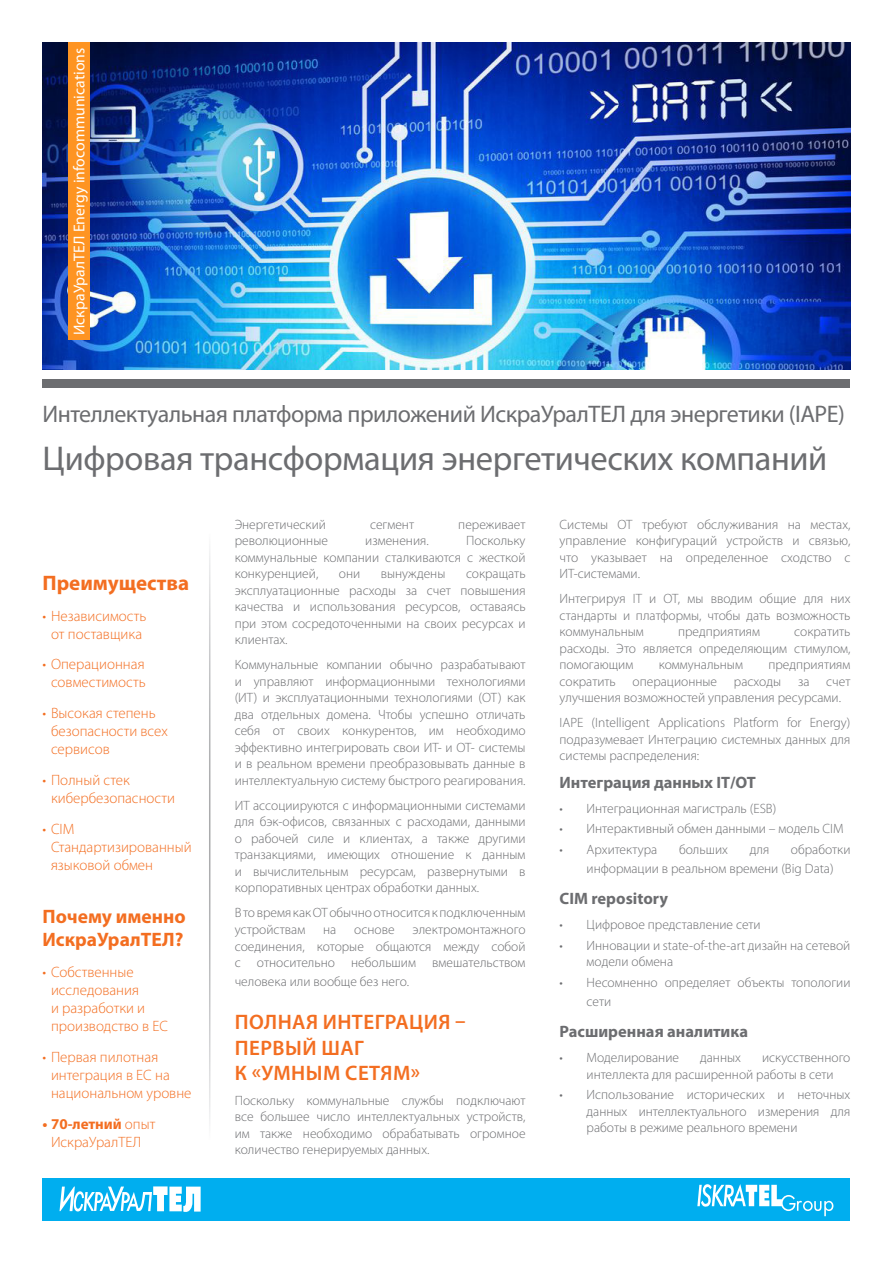
<style>
.page{position:relative;width:893px;height:1263px;background:#fff}
.page>*{position:absolute;margin:0;border:0;box-sizing:border-box;transform-origin:0 0}
.t1{font:34.5px "Myriad Pro";letter-spacing:-.01em;color:#6c6d70}
.t2{font:24px "Myriad Pro";letter-spacing:-.02em;color:#6c6d70}
.leaflet_text{font:600 21px/25.2px "Myriad Pro";letter-spacing:.02em;color:#f36e21}
.t3{font:700 21px "Myriad Pro";color:#f36e21}
.t4{font:700 19.5px/23.4px "Myriad Pro";color:#f36e21}
.leaflet_text-2{font:700 16.5px "Myriad Pro";color:#6c6d70}
.podnaslov_tekst{font:15.75px "Myriad Pro";color:#fff}
.t5{font:300 15px/18px "Myriad Pro";color:#f36e21}
.leaflet_text-3{font:300 13.5px/16.5px "Myriad Pro";color:#6c6d70;text-align:justify}
.s1{font-weight:700}
</style>
<div class="page">
<img style="left:43px;top:43px;width:807px;height:327px">
<div style="left:43px;top:379px;width:807px;height:9px;background:#6c6d70"></div>
<div style="left:68px;top:43px;width:21px;height:297px;background:#fe9422"></div>
<div style="left:43px;top:1178px;width:807px;height:42px;background:#00aeef"></div>
<svg style="left:697px;top:1184px;width:137px;height:32px"></svg>
<svg style="left:60px;top:1186px;width:141px;height:26px"></svg>
<p class="podnaslov_tekst" style="left:70px;top:335px;width:289px;rotate:-90deg">ИскраУралТЕЛ Energy infocommunications</p>
<p class="t2" style="left:43px;top:399px;width:804px">Интеллектуальная платформа приложений ИскраУралТЕЛ для энергетики (IAPE)</p>
<p class="t1" style="left:43px;top:437px;width:786px">Цифровая трансформация энергетических компаний</p>
<p class="t3" style="left:43px;top:569px;width:148px">Преимущества</p>
<p class="t5" style="left:43px;top:606px;width:105px;text-align:center">• Независимость от поставщика</p>
<p class="t5" style="left:43px;top:655px;width:105px;text-align:center">• Операционная совместимость</p>
<p class="t5" style="left:51px;top:704px;width:118px;text-indent:-9px">• Высокая степень безопасности всех сервисов</p>
<p class="t5" style="left:51px;top:771px;width:125px;text-indent:-9px">• Полный стек кибербезопасности</p>
<p class="t5" style="left:51px;top:819px;width:142px;text-indent:-9px">• CIM<br>Стандартизированный языковой обмен</p>
<p class="t4" style="left:43px;top:904px;width:145px">Почему именно<br>ИскраУралТЕЛ?</p>
<p class="t5" style="left:51px;top:963px;width:119px;text-indent:-9px">• Собственные исследования<br>и разработки и производство в ЕС</p>
<p class="t5" style="left:51px;top:1047px;width:142px;text-indent:-9px">• Первая пилотная интеграция в ЕС на национальном уровне</p>
<p class="t5" style="left:43px;top:1114px;width:114px;text-align:center"><span class="s1">• 70-летний</span> опыт<br>ИскраУралТЕЛ</p>
<p class="leaflet_text-3" style="left:235px;top:516px;width:93px">Энергетический</p>
<p class="leaflet_text-3" style="left:370px;top:516px;width:46px">сегмент</p>
<p class="leaflet_text-3" style="left:458px;top:516px;width:69px">переживает</p>
<p class="leaflet_text-3" style="left:235px;top:532px;width:95px">революционные</p>
<p class="leaflet_text-3" style="left:365px;top:532px;width:65px">изменения.</p>
<p class="leaflet_text-3" style="left:235px;top:532px;width:292px;text-indent:231px">Поскольку коммунальные компании сталкиваются с жесткой конкуренцией,</p>
<p class="leaflet_text-3" style="left:235px;top:565px;width:292px;text-indent:231px">сокращать эксплуатационные расходы за счет повышения качества и использования ресурсов, оставаясь при этом сосредоточенными на своих ресурсах и клиентах.</p>
<p class="leaflet_text-3" style="left:235px;top:656px;width:292px">Коммунальные компании обычно разрабатывают и управляют информационными технологиями (ИТ) и эксплуатационными технологиями (OT) как два отдельных домена. Чтобы успешно отличать себя от своих конкурентов, им необходимо эффективно интегрировать свои ИТ- и OT- системы и в реальном времени преобразовывать данные в интеллектуальную систему быстрого реагирования.</p>
<p class="leaflet_text-3" style="left:235px;top:797px;width:292px">ИТ ассоциируются с информационными системами для бэк-офисов, связанных с расходами, данными о рабочей силе и клиентах, а также другими транзакциями, имеющих отношение к данным и вычислительным ресурсам, развернутыми в корпоративных центрах обработки данных.</p>
<p class="leaflet_text-3" style="left:235px;top:905px;width:292px">В то время как OT обычно относится к подключенным устройствам</p>
<p class="leaflet_text-3" style="left:339px;top:565px;width:23px">они</p>
<p class="leaflet_text-3" style="left:381px;top:565px;width:66px">вынуждены</p>
<p class="leaflet_text-3" style="left:235px;top:921px;width:292px;text-indent:178px">электромонтажного соединения, которые общаются между собой с относительно небольшим вмешательством</p>
<p class="leaflet_text-3" style="left:235px;top:973px;width:176px">человека или вообще без него.</p>
<p class="leaflet_text" style="left:235px;top:1009px;width:232px">ПОЛНАЯ ИНТЕГРАЦИЯ –<br>ПЕРВЫЙ ШАГ<br>К «УМНЫМ СЕТЯМ»</p>
<p class="leaflet_text-3" style="left:235px;top:1092px;width:292px">Поскольку коммунальные службы подключают все большее число интеллектуальных устройств, им также необходимо обрабатывать огромное количество генерируемых данных.</p>
<p class="leaflet_text-3" style="left:323px;top:921px;width:15px">на</p>
<p class="leaflet_text-3" style="left:354px;top:921px;width:42px">основе</p>
<p class="leaflet_text-3" style="left:560px;top:516px;width:292px">Системы OT требуют обслуживания на местах, управление конфигураций устройств и связью, что указывает на определенное сходство с ИТ-системами.</p>
<p class="leaflet_text-3" style="left:560px;top:590px;width:292px">Интегрируя IT и OT, мы вводим общие для них стандарты и платформы, чтобы дать возможность коммунальным</p>
<p class="leaflet_text-3" style="left:560px;top:623px;width:292px;text-indent:235px">сократить расходы. Это является определяющим стимулом, помогающим</p>
<p class="leaflet_text-3" style="left:678px;top:623px;width:84px">предприятиям</p>
<p class="leaflet_text-3" style="left:560px;top:656px;width:292px;text-indent:209px">предприятиям сократить операционные расходы за счет улучшения возможностей управления ресурсами.</p>
<p class="leaflet_text-3" style="left:560px;top:714px;width:292px">IAPE (Intelligent Applications Platform for Energy) подразумевает Интеграцию системных данных для системы распределения:</p>
<p class="leaflet_text-2" style="left:560px;top:771px;width:198px">Интеграция данных IT/OT</p>
<p class="leaflet_text-3" style="left:560px;top:800px;width:218px">• Интеграционная магистраль (ESB)</p>
<p class="leaflet_text-3" style="left:560px;top:820px;width:286px">• Интерактивный обмен данными – модель CIM</p>
<p class="leaflet_text-3" style="left:560px;top:841px;width:99px">• Архитектура</p>
<p class="leaflet_text-3" style="left:679px;top:841px;width:51px">больших</p>
<p class="leaflet_text-3" style="left:750px;top:841px;width:21px">для</p>
<p class="leaflet_text-3" style="left:659px;top:656px;width:86px">коммунальным</p>
<p class="leaflet_text-3" style="left:587px;top:840px;width:265px;line-height:18.6px;text-indent:204px">обработки информации в реальном времени (Big Data)</p>
<p class="leaflet_text-2" style="left:560px;top:888px;width:110px">CIM repository</p>
<p class="leaflet_text-3" style="left:560px;top:916px;width:203px">• Цифровое представление сети</p>
<p class="leaflet_text-3" style="left:587px;top:937px;width:265px;text-indent:-27px">• Инновации и state-of-the-art дизайн на сетевой модели обмена</p>
<p class="leaflet_text-3" style="left:587px;top:973px;width:265px;line-height:18.6px;text-indent:-27px">• Несомненно определяет объекты топологии сети</p>
<p class="leaflet_text-2" style="left:560px;top:1021px;width:190px">Расширенная аналитика</p>
<p class="leaflet_text-3" style="left:560px;top:1049px;width:121px">• Моделирование</p>
<p class="leaflet_text-3" style="left:700px;top:1049px;width:42px">данных</p>
<p class="leaflet_text-3" style="left:587px;top:1049px;width:265px;text-indent:175px">искусственного интеллекта для расширенной работы в сети</p>
<p class="leaflet_text-3" style="left:587px;top:1086px;width:265px;text-indent:-27px">• Использование исторических и неточных данных интеллектуального измерения для работы в режиме реального времени</p>
</div>
